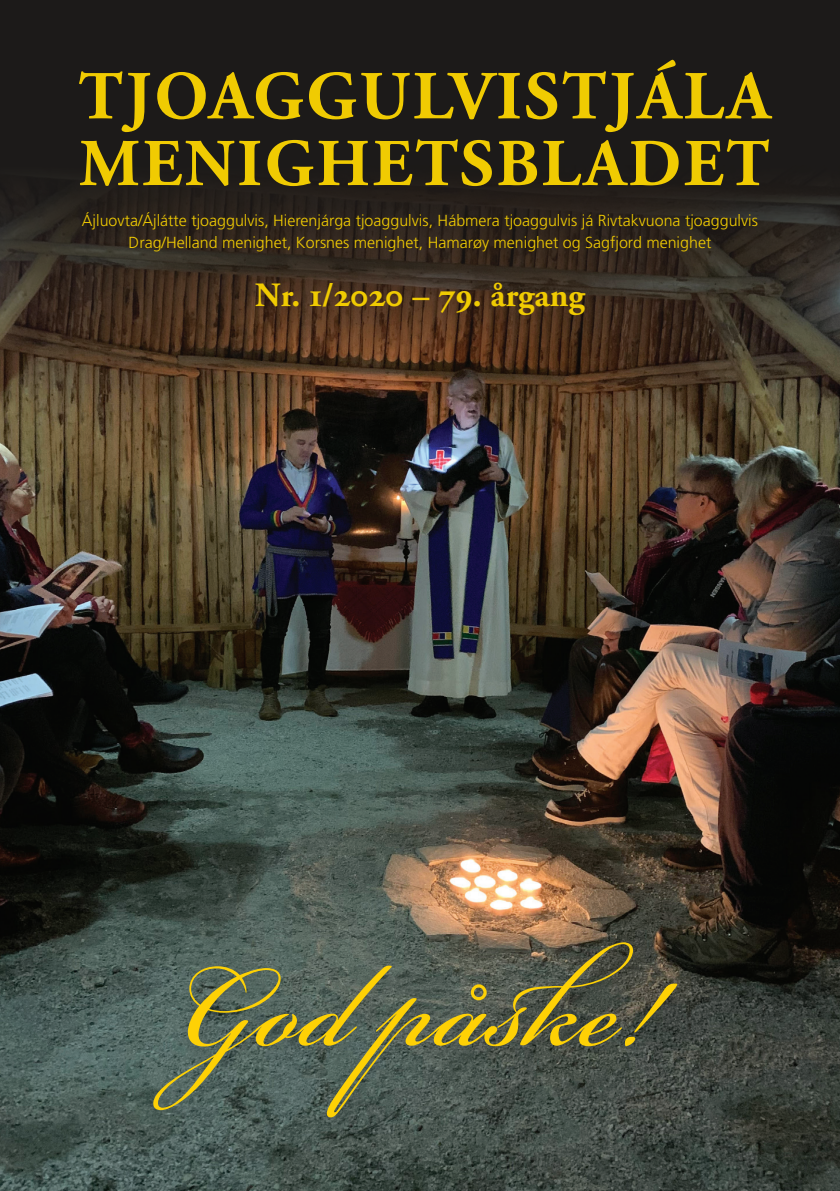
<style>
.page{position:relative;width:840px;height:1191px;background:#fff}
.page>*{position:absolute;margin:0;border:0;box-sizing:border-box;transform-origin:0 0}
.t1{font:180px "Bickham Script Pro 3";color:#fed105}
.t2{font:68.6px "Adobe Garamond Bold Os F";letter-spacing:.04em;color:#f0cb02}
.t3{font:66.6px "Adobe Garamond Bold Os F";letter-spacing:.04em;color:#f0cb02}
.t4{font:34px "Adobe Garamond Bold Os F";color:#f0cb02}
.t5{font:300 16px/22px "Frutiger";color:#f0cb02;text-align:center}
</style>
<div class="page">
<img style="left:0;top:420px;width:839px;height:771px">
<svg style="left:0;top:0;width:839px;height:420px;background:#2f261e"></svg>
<div style="left:139px;top:928px;width:559px;height:211px;background:#231f20;opacity:.32"></div>
<h2 class="t2" style="left:78px;top:59px;width:692px">TJOAGGULVISTJÁLA</h2>
<h3 class="t3" style="left:79px;top:128px;width:691px">MENIGHETSBLADET</h3>
<p class="t5" style="left:82px;top:210px;width:677px">Ájluovta/Ájlátte tjoaggulvis, Hierenjárga tjoaggulvis, Hábmera tjoaggulvis já Rivtakvuona tjoaggulvis<br>Drag/Helland menighet, Korsnes menighet, Hamarøy menighet og Sagfjord menighet</p>
<h3 class="t4" style="left:255px;top:277px;width:331px">Nr. 1/2020 – 79. årgang</h3>
<h1 class="t1" style="left:177px;top:877px;width:488px">God påske!</h1>
</div>
